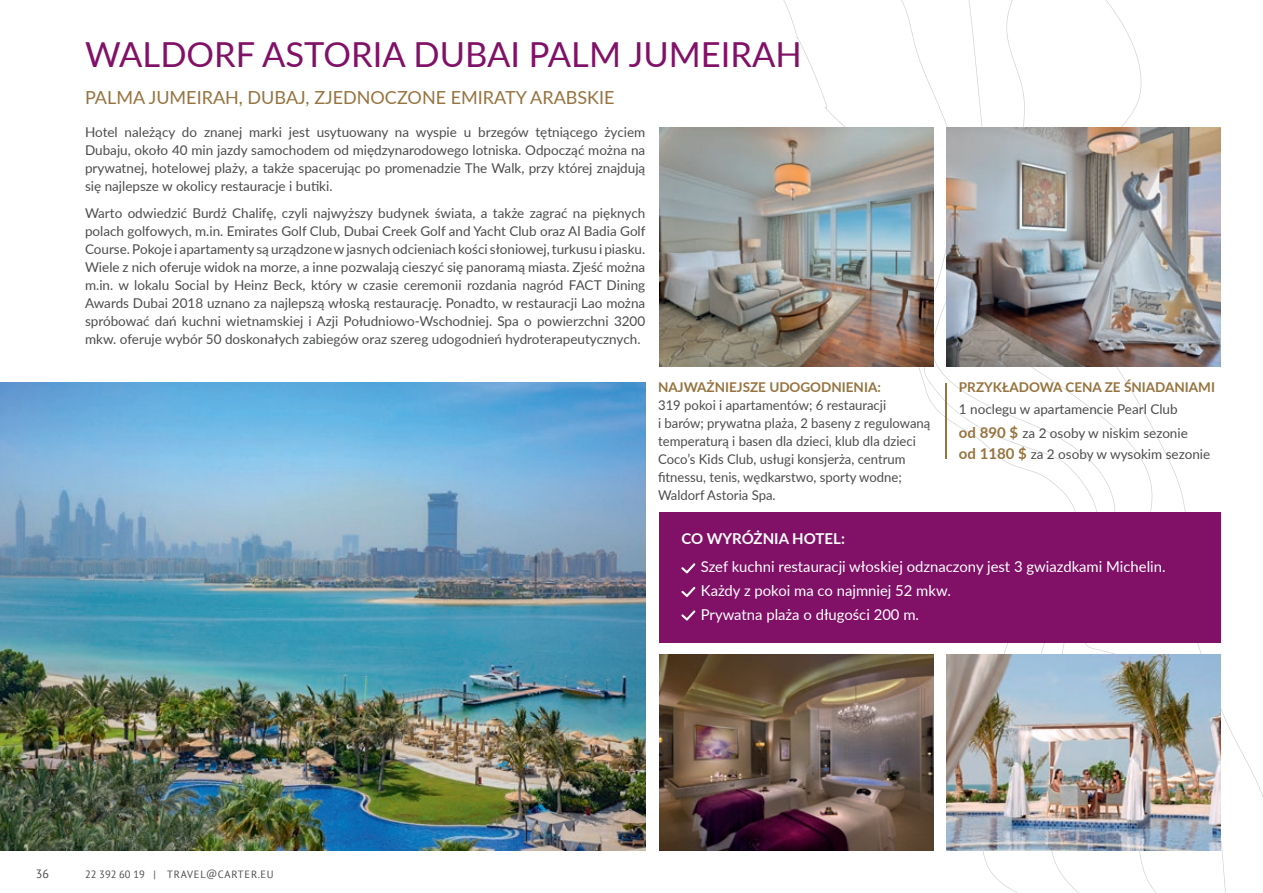
<style>
.page{position:relative;width:1263px;height:893px;background:#fff}
.page>*{position:absolute;margin:0;border:0;box-sizing:border-box;transform-origin:0 0}
.t1{font:34.5px "Lato";color:#811067}
.t2{font:18px "Lato";color:#96733f}
.t3{font:15px/24px "Lato";color:#fff}
.t4{font:700 15px "Lato";color:#fff}
.t5{font:13.5px/18px "Lato";color:#4b4c4d}
.t6{font:700 13.5px "Lato";color:#96733f}
.t7{font:12px "PT Sans";color:#4b4c4d}
.t8{font:10.5px "PT Sans";letter-spacing:.055em;color:#4b4c4d}
.s1{font-weight:700;font-size:15px;color:#96733f}
</style>
<div class="page">
<svg style="left:783px;top:0;width:480px;height:893px"></svg>
<img style="left:659px;top:128px;width:274px;height:238px">
<img style="left:946px;top:128px;width:274px;height:238px">
<hr style="left:946px;top:383px;width:1px;height:76px;background:#96733f">
<div style="left:659px;top:512px;width:561px;height:130px;background:#811067"></div>
<svg style="left:681px;top:563px;width:14px;height:10px"></svg>
<svg style="left:681px;top:587px;width:14px;height:10px"></svg>
<svg style="left:681px;top:610px;width:14px;height:11px"></svg>
<img style="left:0;top:383px;width:645px;height:467px">
<img style="left:946px;top:655px;width:274px;height:195px">
<img style="left:659px;top:655px;width:274px;height:195px">
<h1 class="t1" style="left:85px;top:30px;width:718px">WALDORF ASTORIA DUBAI PALM JUMEIRAH</h1>
<h2 class="t2" style="left:85px;top:85px;width:531px">PALMA JUMEIRAH, DUBAJ, ZJEDNOCZONE EMIRATY ARABSKIE</h2>
<p class="t5" style="left:85px;top:123px;width:562px;text-align:justify">Hotel należący do znanej marki jest usytuowany na wyspie u brzegów tętniącego życiem Dubaju, około 40 min jazdy samochodem od międzynarodowego lotniska. Odpocząć można na prywatnej, hotelowej plaży, a także spacerując po promenadzie The Walk, przy której znajdują się najlepsze w okolicy restauracje i butiki.</p>
<p class="t5" style="left:85px;top:203px;width:562px;text-align:justify">Warto odwiedzić Burdż Chalifę, czyli najwyższy budynek świata, a także zagrać na pięknych polach golfowych, m.in. Emirates Golf Club, Dubai Creek Golf and Yacht Club oraz Al Badia Golf Course. Pokoje i apartamenty są urządzone w jasnych odcieniach kości słoniowej, turkusu i piasku.<br>Wiele z nich oferuje widok na morze, a inne pozwalają cieszyć się panoramą miasta. Zjeść można m.in. w lokalu Social by Heinz Beck, który w czasie ceremonii rozdania nagród FACT Dining Awards Dubai 2018 uznano za najlepszą włoską restaurację. Ponadto, w restauracji Lao można spróbować dań kuchni wietnamskiej i Azji Południowo-Wschodniej. Spa o powierzchni 3200 mkw. oferuje wybór 50 doskonałych zabiegów oraz szereg udogodnień hydroterapeutycznych.</p>
<p class="t6" style="left:658px;top:378px;width:224px">NAJWAŻNIEJSZE UDOGODNIENIA:</p>
<p class="t5" style="left:658px;top:396px;width:274px">319 pokoi i apartamentów; 6 restauracji<br>i barów; prywatna plaża, 2 baseny z regulowaną temperaturą i basen dla dzieci, klub dla dzieci Coco’s Kids Club, usługi konsjerża, centrum fitnessu, tenis, wędkarstwo, sporty wodne; Waldorf Astoria Spa.</p>
<p class="t4" style="left:681px;top:527px;width:165px">CO WYRÓŻNIA HOTEL:</p>
<p class="t6" style="left:959px;top:378px;width:258px">PRZYKŁADOWA CENA ZE ŚNIADANIAMI</p>
<p class="t5" style="left:959px;top:422px;width:253px;line-height:21px"><span class="s1">od 890 $</span> za 2 osoby w niskim sezonie<br><span class="s1">od 1180 $</span> za 2 osoby w wysokim sezonie</p>
<p class="t5" style="left:959px;top:399px;width:220px">1 noclegu w apartamencie Pearl Club</p>
<p class="t3" style="left:701px;top:554px;width:466px">Szef kuchni restauracji włoskiej odznaczony jest 3 gwiazdkami Michelin.<br>Każdy z pokoi ma co najmniej 52 mkw.<br>Prywatna plaża o długości 200 m.</p>
<p class="t7" style="left:36px;top:866px;width:15px">36</p>
<p class="t8" style="left:85px;top:867px;width:190px">22 392 60 19 | TRAVEL@CARTER.EU</p>
</div>
